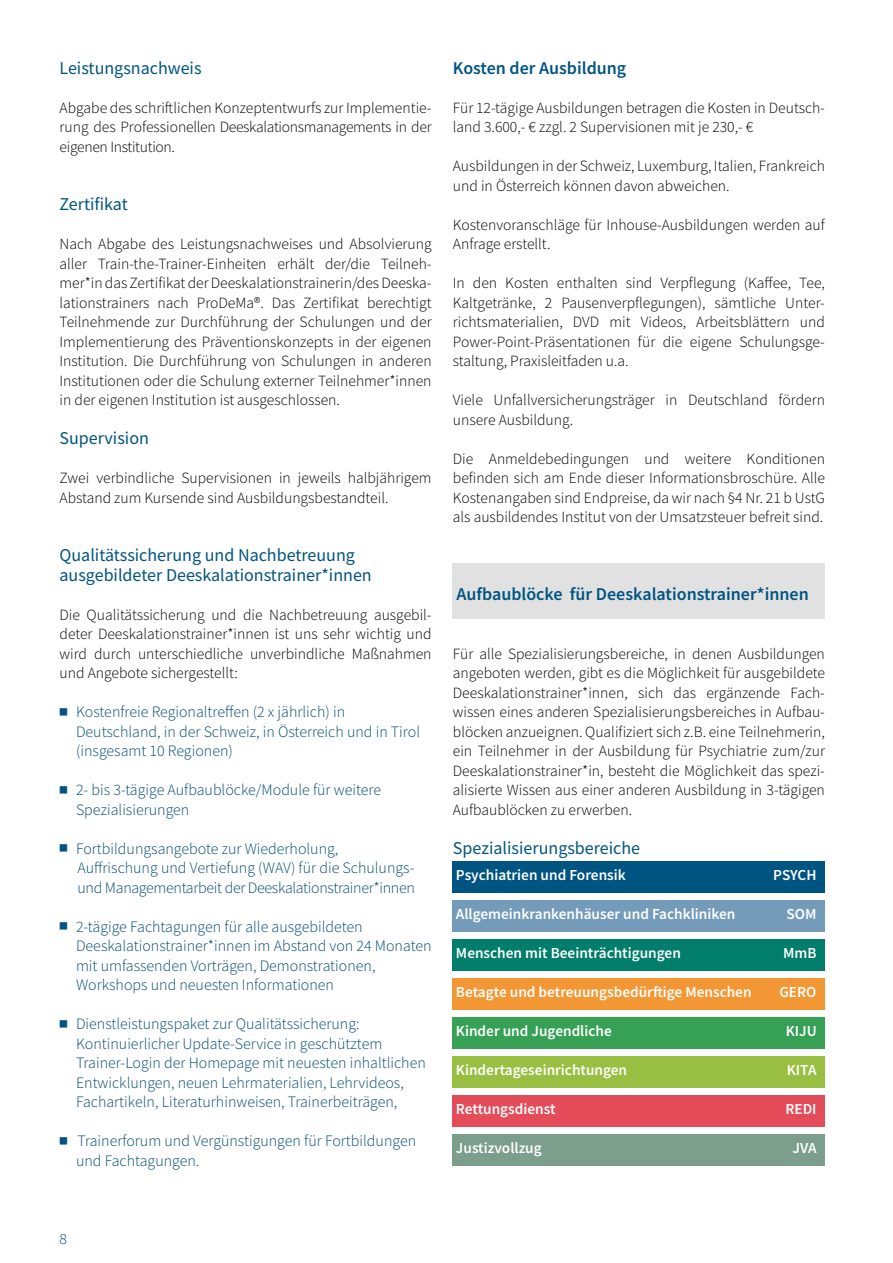
<style>
.page{position:relative;width:893px;height:1263px;background:#fff}
.page>*{position:absolute;margin:0;border:0;box-sizing:border-box;transform-origin:0 0}
.Headline_2{font:18px "Source Sans Pro";color:#005481}
.Headline_1{font:600 18px "Source Sans Pro";color:#005481}
.t1{font:300 15.9px/19.5px "Source Sans Pro";color:#004b71}
.Fließtext_Normal{font:300 15.6px/19.5px "Source Sans Pro";color:#000;text-align:justify}
.t2{font:300 15.6px "Source Sans Pro";color:#004b71}
.Tabelle_Fachbereiche{font:600 15.3px "Source Sans Pro";color:#fff}
.s1{color:#005481}
.s2{color:#749bb9}
.s3{color:#007d6b}
.s4{color:#f29734}
.s5{color:#36a155}
.s6{color:#94bc39}
.s7{color:#e5525f}
.s8{color:#7c9e8d}
</style>
<div class="page">
<div style="left:453px;top:563px;width:372px;height:56px;background:#e1e1e1"></div>
<div style="left:453px;top:861px;width:372px;height:32px;background:#005481"></div>
<div style="left:453px;top:900px;width:372px;height:32px;background:#749bb9"></div>
<div style="left:453px;top:939px;width:372px;height:32px;background:#007d6b"></div>
<div style="left:453px;top:979px;width:372px;height:31px;background:#f29734"></div>
<div style="left:453px;top:1017px;width:372px;height:32px;background:#36a155"></div>
<div style="left:453px;top:1056px;width:372px;height:32px;background:#99bf42"></div>
<div style="left:453px;top:1095px;width:372px;height:32px;background:#e44c5a"></div>
<div style="left:453px;top:1134px;width:372px;height:32px;background:#7c9e8d"></div>
<p class="Headline_2" style="left:60px;top:56px;width:144px">Leistungsnachweis</p>
<p class="Fließtext_Normal" style="left:60px;top:98px;width:374px">Abgabe des schriftlichen Konzeptentwurfs zur Implementie&shy;rung des Professionellen Deeskalationsmanagements in der eigenen Institution.</p>
<p class="Headline_2" style="left:60px;top:193px;width:70px">Zertifikat</p>
<p class="Fließtext_Normal" style="left:60px;top:234px;width:374px">Nach Abgabe des Leistungsnachweises und Absolvierung aller Train-the-Trainer-Einheiten erhält der/die Teilneh&shy;mer*in das Zertifikat der Deeskalationstrainerin/des Deeska&shy;lationstrainers nach ProDeMa®. Das Zertifikat berechtigt Teilnehmende zur Durchführung der Schulungen und der Implementierung des Präventionskonzepts in der eigenen Institution. Die Durchführung von Schulungen in anderen Institutionen oder die Schulung externer Teilnehmer*innen in der eigenen Institution ist ausgeschlossen.</p>
<p class="Headline_2" style="left:60px;top:427px;width:91px">Supervision</p>
<p class="Fließtext_Normal" style="left:60px;top:468px;width:374px">Zwei verbindliche Supervisionen in jeweils halbjährigem<br>Abstand zum Kursende sind Ausbildungsbestandteil.</p>
<p class="Headline_2" style="left:60px;top:544px;width:297px">Qualitätssicherung und Nachbetreuung</p>
<p class="Headline_2" style="left:60px;top:563px;width:314px">ausgebildeter Deeskalationstrainer*innen</p>
<p class="Fließtext_Normal" style="left:60px;top:605px;width:374px">Die Qualitätssicherung und die Nachbetreuung ausgebil&shy;deter Deeskalationstrainer*innen ist uns sehr wichtig und wird durch unterschiedliche unverbindliche Maßnahmen und Angebote sichergestellt:</p>
<p class="t1" style="left:76px;top:702px;width:346px;text-indent:-16px"><sup>■</sup> Kostenfreie Regionaltreffen (2 x jährlich) in<br>Deutschland, in der Schweiz, in Österreich und in Tirol (insgesamt 10 Regionen)</p>
<p class="t1" style="left:76px;top:780px;width:307px;text-indent:-16px"><sup>■</sup> 2- bis 3-tägige Aufbaublöcke/Module für weitere<br>Spezialisierungen</p>
<p class="t1" style="left:78px;top:838px;width:339px;text-indent:-18px"><sup>■</sup> Fortbildungsangebote zur Wiederholung,<br>Auffrischung und Vertiefung (WAV) für die Schulungs&shy;und Managementarbeit der Deeskalationstrainer*innen</p>
<p class="t1" style="left:76px;top:916px;width:357px;text-indent:-16px"><sup>■</sup> 2-tägige Fachtagungen für alle ausgebildeten Deeskalationstrainer*innen im Abstand von 24 Monaten mit umfassenden Vorträgen, Demonstrationen, Workshops und neuesten Informationen</p>
<p class="t1" style="left:76px;top:1014px;width:351px;text-indent:-16px"><sup>■</sup> Dienstleistungspaket zur Qualitätssicherung:<br>Kontinuierlicher Update-Service in geschütztem Trainer-Login der Homepage mit neuesten inhaltlichen Entwicklungen, neuen Lehrmaterialien, Lehrvideos, Fachartikeln, Literaturhinweisen, Trainerbeiträgen,</p>
<p class="t1" style="left:76px;top:1131px;width:342px;text-indent:-16px"><sup>■</sup> Trainerforum und Vergünstigungen für Fortbildungen und Fachtagungen.</p>
<p class="Headline_1" style="left:453px;top:56px;width:175px">Kosten der Ausbildung</p>
<p class="Fließtext_Normal" style="left:453px;top:98px;width:374px">Für 12-tägige Ausbildungen betragen die Kosten in Deutsch&shy;land 3.600,- € zzgl. 2 Supervisionen mit je 230,- €</p>
<p class="Fließtext_Normal" style="left:453px;top:156px;width:374px">Ausbildungen in der Schweiz, Luxemburg, Italien, Frankreich und in Österreich können davon abweichen.</p>
<p class="Fließtext_Normal" style="left:453px;top:215px;width:374px">Kostenvoranschläge für Inhouse-Ausbildungen werden auf<br>Anfrage erstellt.</p>
<p class="Fließtext_Normal" style="left:453px;top:273px;width:374px">In den Kosten enthalten sind Verpflegung (Kaffee, Tee, Kaltgetränke, 2 Pausenverpflegungen), sämtliche Unter&shy;richtsmaterialien, DVD mit Videos, Arbeitsblättern und Power-Point-Präsentationen für die eigene Schulungsge&shy;staltung, Praxisleitfaden u.a.</p>
<p class="Fließtext_Normal" style="left:453px;top:390px;width:374px">Viele Unfallversicherungsträger in Deutschland fördern unsere Ausbildung.</p>
<p class="Fließtext_Normal" style="left:453px;top:449px;width:374px">Die Anmeldebedingungen und weitere Konditionen befinden sich am Ende dieser Informationsbroschüre. Alle Kostenangaben sind Endpreise, da wir nach §4 Nr. 21 b UstG als ausbildendes Institut von der Umsatzsteuer befreit sind.</p>
<p class="Headline_1" style="left:456px;top:582px;width:354px">Aufbaublöcke für Deeskalationstrainer*innen</p>
<p class="Fließtext_Normal" style="left:453px;top:644px;width:374px">Für alle Spezialisierungsbereiche, in denen Ausbildungen angeboten werden, gibt es die Möglichkeit für ausgebildete Deeskalationstrainer*innen, sich das ergänzende Fach&shy;wissen eines anderen Spezialisierungsbereiches in Aufbau&shy;blöcken anzueignen. Qualifiziert sich z.B. eine Teilnehmerin, ein Teilnehmer in der Ausbildung für Psychiatrie zum/zur Deeskalationstrainer*in, besteht die Möglichkeit das spezi&shy;alisierte Wissen aus einer anderen Ausbildung in 3-tägigen Aufbaublöcken zu erwerben.</p>
<p class="Headline_2" style="left:453px;top:836px;width:189px">Spezialisierungsbereiche</p>
<p class="Tabelle_Fachbereiche" style="left:456px;top:865px;width:171px">Psychiatrien und Forensik</p>
<p class="Tabelle_Fachbereiche" style="left:773px;top:865px;width:53px">PSYCH<span class="s1">..</span></p>
<p class="Tabelle_Fachbereiche" style="left:456px;top:904px;width:281px">Allgemeinkrankenhäuser und Fachkliniken</p>
<p class="Tabelle_Fachbereiche" style="left:786px;top:904px;width:40px">SOM<span class="s2">..</span></p>
<p class="Tabelle_Fachbereiche" style="left:456px;top:943px;width:226px">Menschen mit Beeinträchtigungen</p>
<p class="Tabelle_Fachbereiche" style="left:783px;top:943px;width:43px">MmB<span class="s3">..</span></p>
<p class="Tabelle_Fachbereiche" style="left:456px;top:982px;width:297px">Betagte und betreuungsbedürftige Menschen</p>
<p class="Tabelle_Fachbereiche" style="left:779px;top:982px;width:47px">GERO<span class="s4">..</span></p>
<p class="Tabelle_Fachbereiche" style="left:456px;top:1021px;width:157px">Kinder und Jugendliche</p>
<p class="Tabelle_Fachbereiche" style="left:786px;top:1021px;width:41px">KIJU<span class="s5">..</span></p>
<p class="Tabelle_Fachbereiche" style="left:456px;top:1060px;width:173px">Kindertageseinrichtungen</p>
<p class="Tabelle_Fachbereiche" style="left:787px;top:1060px;width:40px">KITA<span class="s6">..</span></p>
<p class="Tabelle_Fachbereiche" style="left:456px;top:1099px;width:101px">Rettungsdienst</p>
<p class="Tabelle_Fachbereiche" style="left:785px;top:1099px;width:41px">REDI<span class="s7">..</span></p>
<p class="Tabelle_Fachbereiche" style="left:456px;top:1138px;width:87px">Justizvollzug</p>
<p class="Tabelle_Fachbereiche" style="left:792px;top:1138px;width:34px">JVA<span class="s8">..</span></p>
<p class="t2" style="left:60px;top:1229px;width:9px">8</p>
</div>
